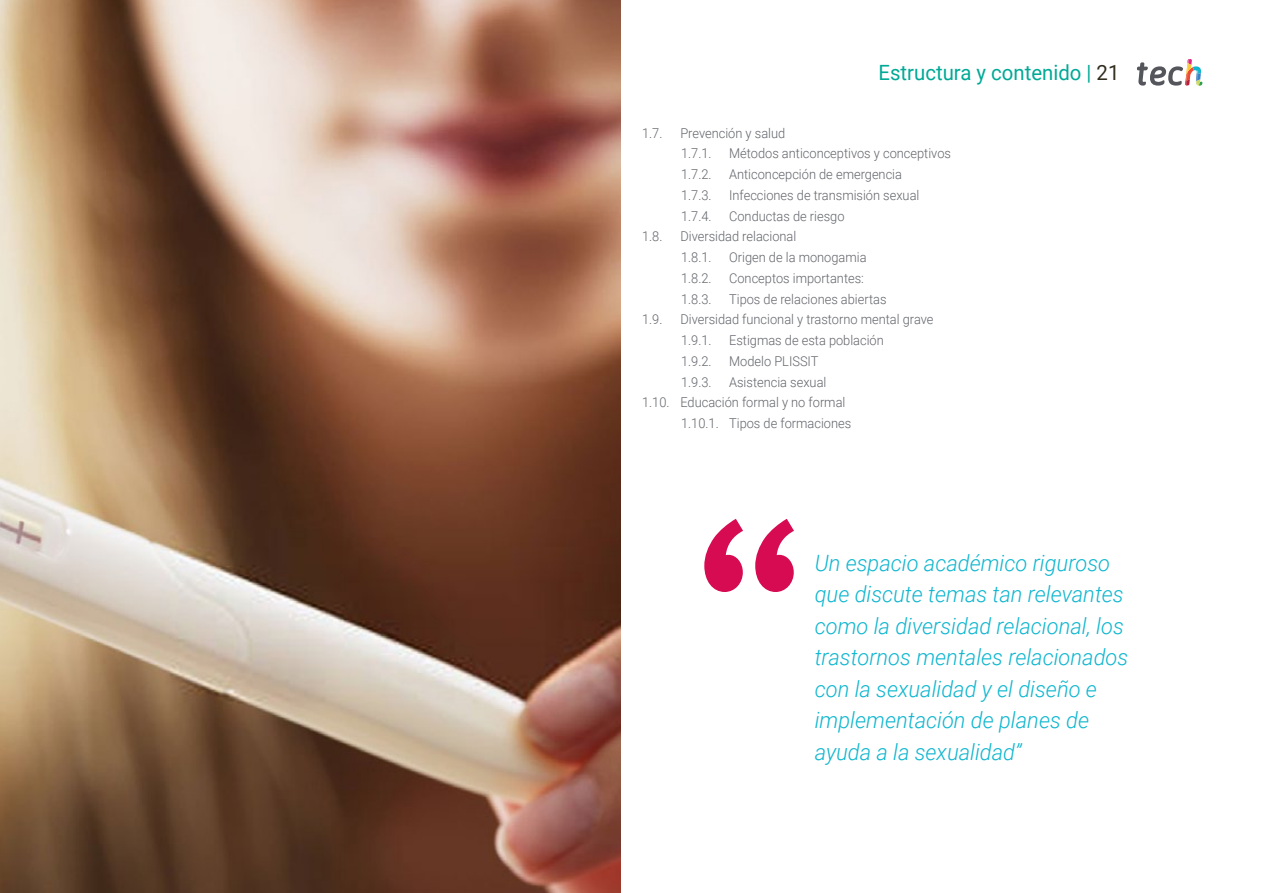
<style>
.page{position:relative;width:1263px;height:893px;background:#fff}
.page>*{position:absolute;margin:0;border:0;box-sizing:border-box;transform-origin:0 0}
.t1{font:italic 300 22.5px/31.5px "Roboto";color:#0fb6cf}
.t2{font:21px "Roboto";color:#00a996}
.t3{font:300 13.5px/20.7px "Roboto";color:#61646a;scale:.95 1}
.s1{color:#312e20}
</style>
<div class="page">
<img style="left:0;top:0;width:621px;height:893px">
<svg style="left:1137px;top:59px;width:65px;height:27px"></svg>
<svg style="left:704px;top:519px;width:90px;height:73px"></svg>
<h2 class="t2" style="left:878px;top:57px;width:242px">Estructura y contenido | <span class="s1">21</span></h2>
<p class="t3" style="left:642px;top:122px;width:23px">1.7.</p>
<p class="t3" style="left:680px;top:122px;width:112px">Prevención y salud<br>1.7.1.</p>
<p class="t3" style="left:729px;top:143px;width:235px">Métodos anticonceptivos y conceptivos</p>
<p class="t3" style="left:681px;top:164px;width:34px">1.7.2.</p>
<p class="t3" style="left:729px;top:164px;width:183px">Anticoncepción de emergencia</p>
<p class="t3" style="left:681px;top:184px;width:34px">1.7.3.</p>
<p class="t3" style="left:729px;top:184px;width:202px">Infecciones de transmisión sexual</p>
<p class="t3" style="left:681px;top:205px;width:34px">1.7.4.</p>
<p class="t3" style="left:729px;top:205px;width:123px">Conductas de riesgo</p>
<p class="t3" style="left:642px;top:226px;width:23px">1.8.</p>
<p class="t3" style="left:680px;top:226px;width:124px">Diversidad relacional<br>1.8.1.</p>
<p class="t3" style="left:729px;top:247px;width:146px">Origen de la monogamia</p>
<p class="t3" style="left:681px;top:267px;width:34px">1.8.2.</p>
<p class="t3" style="left:729px;top:267px;width:143px">Conceptos importantes:</p>
<p class="t3" style="left:681px;top:288px;width:34px">1.8.3.</p>
<p class="t3" style="left:729px;top:288px;width:167px">Tipos de relaciones abiertas</p>
<p class="t3" style="left:642px;top:309px;width:23px">1.9.</p>
<p class="t3" style="left:680px;top:309px;width:268px">Diversidad funcional y trastorno mental grave<br>1.9.1.</p>
<p class="t3" style="left:729px;top:330px;width:164px">Estigmas de esta población</p>
<p class="t3" style="left:681px;top:350px;width:34px">1.9.2.</p>
<p class="t3" style="left:729px;top:350px;width:96px">Modelo PLISSIT</p>
<p class="t3" style="left:681px;top:371px;width:34px">1.9.3.</p>
<p class="t3" style="left:729px;top:371px;width:104px">Asistencia sexual</p>
<p class="t3" style="left:642px;top:392px;width:215px">1.10. Educación formal y no formal</p>
<p class="t3" style="left:681px;top:413px;width:181px">1.10.1. Tipos de formaciones</p>
<h1 class="t1" style="left:815px;top:546px;width:315px">Un espacio académico riguroso que discute temas tan relevantes como la diversidad relacional, los trastornos mentales relacionados con la sexualidad y el diseño e implementación de planes de ayuda a la sexualidad”</h1>
</div>
